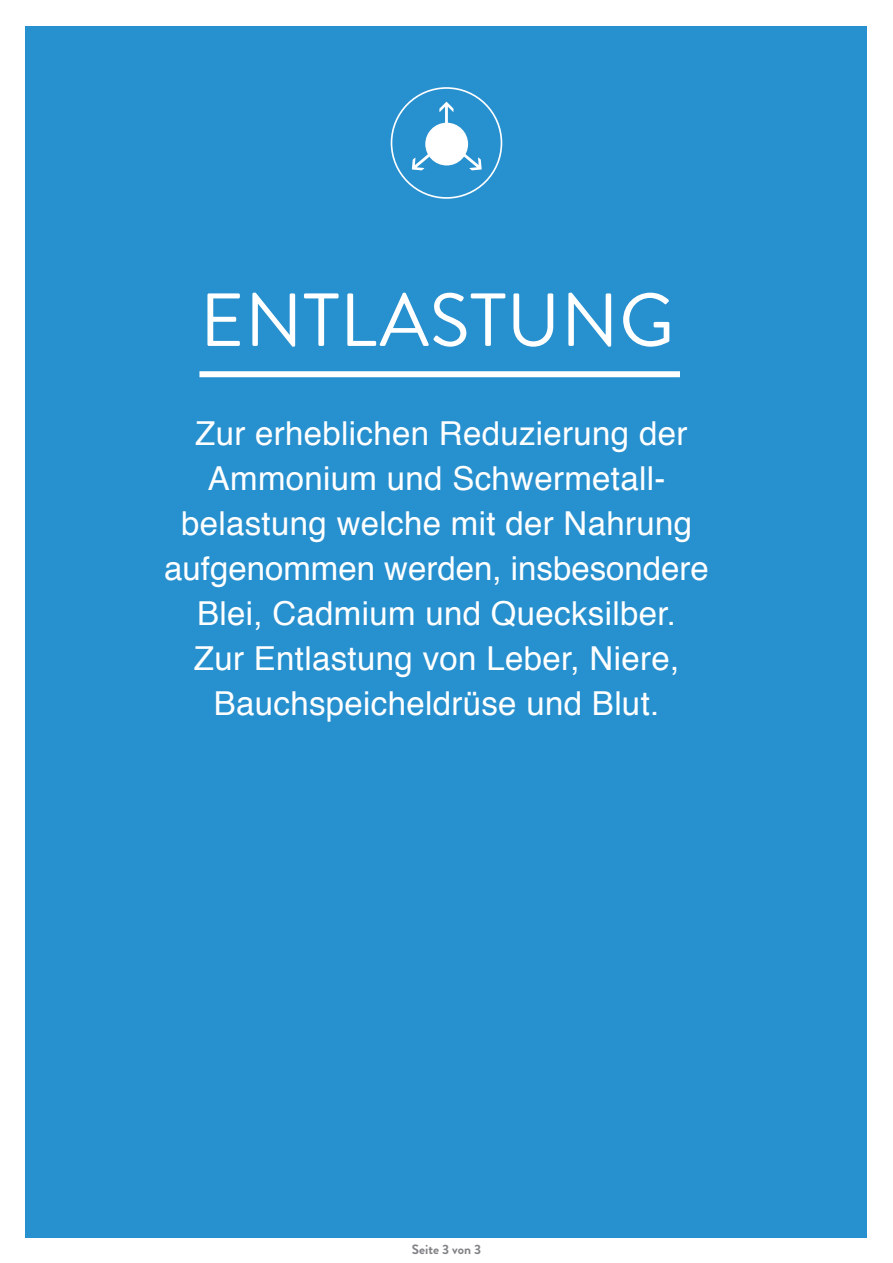
<style>
.page{position:relative;width:893px;height:1263px;background:#fff}
.page>*{position:absolute;margin:0;border:0;box-sizing:border-box;transform-origin:0 0}
.t1{font:75px "Brandon Grotesque";letter-spacing:.005em;color:#fff}
.t2{font:33px/45px "Helvetica";letter-spacing:.01em;color:#fff;text-align:center}
.t3{font:700 13.5px "Brandon Grotesque";color:#808285}
</style>
<div class="page">
<div style="left:26px;top:26px;width:841px;height:1211px;background:#2790cf"></div>
<div style="left:199px;top:371px;width:481px;height:6px;background:#fff"></div>
<svg style="left:391px;top:87px;width:111px;height:112px"></svg>
<h1 class="t1" style="left:200px;top:268px;width:476px">ENTLASTUNG</h1>
<p class="t2" style="left:164px;top:412px;width:546px">Zur erheblichen Reduzierung der<br>Ammonium und Schwermetall&shy;belastung welche mit der Nahrung aufgenommen werden, insbesondere<br>Blei, Cadmium und Quecksilber.<br>Zur Entlastung von Leber, Niere,<br>Bauchspeicheldrüse und Blut.</p>
<p class="t3" style="left:412px;top:1240px;width:71px">Seite 3 von 3</p>
</div>
